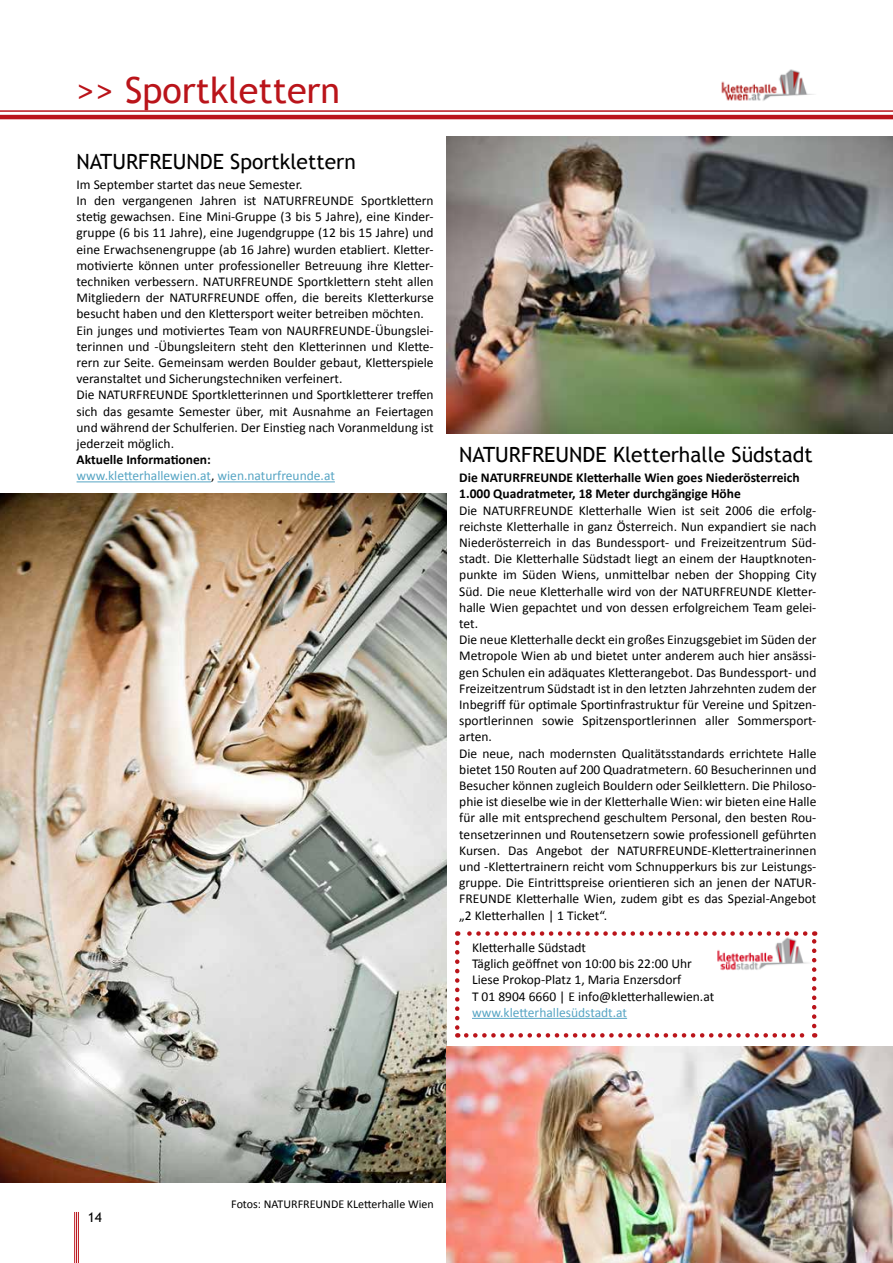
<style>
.page{position:relative;width:893px;height:1263px;background:#fff}
.page>*{position:absolute;margin:0;border:0;box-sizing:border-box;transform-origin:0 0}
.t1{font:36px "Trebuchet MS";color:#ba141a}
.t2{font:21px "Trebuchet MS";color:#000}
.t3{font:13.5px/16.2px "Calibri";color:#000}
.t4{font:13.5px/16.2px "Calibri";color:#57a5c4}
.t5{font:700 13.5px/16.2px "Calibri";color:#000}
.t6{font:13.5px "Trebuchet MS";color:#000}
.t7{font:12px "Calibri";color:#000}
.s1{font-weight:700;color:#000}
.s2{color:#000}
</style>
<div class="page">
<hr style="left:0;top:110px;width:893px;height:2px;background:#ba141a">
<hr style="left:0;top:115px;width:893px;height:4px;background:#ba141a">
<hr style="left:78px;top:1212px;width:1px;height:51px;background:#ba141a">
<hr style="left:76px;top:1212px;width:1px;height:51px;background:#ba141a">
<hr style="left:74px;top:1212px;width:1px;height:51px;background:#ba141a">
<hr style="left:77px;top:481px;width:134px;height:1px;background:#57a5c4">
<hr style="left:218px;top:481px;width:117px;height:1px;background:#57a5c4">
<img style="left:721px;top:69px;width:93px;height:32px">
<img style="left:0;top:493px;width:446px;height:689px">
<hr style="left:472px;top:1018px;width:155px;height:1px;background:#57a5c4">
<img style="left:446px;top:136px;width:447px;height:298px">
<img style="left:446px;top:1046px;width:447px;height:217px">
<img style="left:717px;top:931px;width:91px;height:40px">
<svg style="left:455px;top:943px;width:4px;height:94px"></svg>
<svg style="left:466px;top:1033px;width:349px;height:4px"></svg>
<svg style="left:812px;top:931px;width:4px;height:95px"></svg>
<svg style="left:457px;top:931px;width:348px;height:5px"></svg>
<h1 class="t1" style="left:77px;top:69px;width:265px">&gt;&gt; Sportklettern</h1>
<h2 class="t2" style="left:77px;top:149px;width:281px">NATURFREUNDE Sportklettern</h2>
<p class="t3" style="left:77px;top:176px;width:359px">Im September startet das neue Semester.<br>In den vergangenen Jahren ist NATURFREUNDE Sportklettern stetig gewachsen. Eine Mini-Gruppe (3 bis 5 Jahre), eine Kinder&shy;gruppe (6 bis 11 Jahre), eine Jugendgruppe (12 bis 15 Jahre) und eine Erwachsenengruppe (ab 16 Jahre) wurden etabliert. Kletter&shy;motivierte können unter professioneller Betreuung ihre Kletter&shy;techniken verbessern. NATURFREUNDE Sportklettern steht allen Mitgliedern der NATURFREUNDE offen, die bereits Kletterkurse besucht haben und den Klettersport weiter betreiben möchten.<br>Ein junges und motiviertes Team von NAURFREUNDE-Übungslei&shy;terinnen und -Übungsleitern steht den Kletterinnen und Klette&shy;rern zur Seite. Gemeinsam werden Boulder gebaut, Kletterspiele veranstaltet und Sicherungstechniken verfeinert.<br>Die NATURFREUNDE Sportkletterinnen und Sportkletterer treffen sich das gesamte Semester über, mit Ausnahme an Feiertagen und während der Schulferien. Der Einstieg nach Voranmeldung ist jederzeit möglich.</p>
<p class="t4" style="left:77px;top:452px;width:260px"><span class="s1">Aktuelle Informationen: </span>www.kletterhallewien.at<span class="s2">,</span> wien.naturfreunde.at</p>
<h2 class="t2" style="left:459px;top:442px;width:355px">NATURFREUNDE Kletterhalle Südstadt</h2>
<p class="t5" style="left:459px;top:470px;width:342px">Die NATURFREUNDE Kletterhalle Wien goes Niederösterreich<br>1.000 Quadratmeter, 18 Meter durchgängige Höhe</p>
<p class="t3" style="left:459px;top:502px;width:359px">Die NATURFREUNDE Kletterhalle Wien ist seit 2006 die erfolg&shy;reichste Kletterhalle in ganz Österreich. Nun expandiert sie nach Niederösterreich in das Bundessport- und Freizeitzentrum Süd&shy;stadt. Die Kletterhalle Südstadt liegt an einem der Hauptknoten&shy;punkte im Süden Wiens, unmittelbar neben der Shopping City Süd. Die neue Kletterhalle wird von der NATURFREUNDE Kletter&shy;halle Wien gepachtet und von dessen erfolgreichem Team gelei&shy;tet.<br>Die neue Kletterhalle deckt ein großes Einzugsgebiet im Süden der Metropole Wien ab und bietet unter anderem auch hier ansässi&shy;gen Schulen ein adäquates Kletterangebot. Das Bundessport- und Freizeitzentrum Südstadt ist in den letzten Jahrzehnten zudem der Inbegriff für optimale Sportinfrastruktur für Vereine und Spitzen&shy;sportlerinnen sowie Spitzensportlerinnen aller Sommersport&shy;arten.<br>Die neue, nach modernsten Qualitätsstandards errichtete Halle bietet 150 Routen auf 200 Quadratmetern. 60 Besucherinnen und Besucher können zugleich Bouldern oder Seilklettern. Die Philoso&shy;phie ist dieselbe wie in der Kletterhalle Wien: wir bieten eine Halle für alle mit entsprechend geschultem Personal, den besten Rou&shy;tensetzerinnen und Routensetzern sowie professionell geführten Kursen. Das Angebot der NATURFREUNDE-Klettertrainerinnen und -Klettertrainern reicht vom Schnupperkurs bis zur Leistungs&shy;gruppe. Die Eintrittspreise orientieren sich an jenen der NATUR-FREUNDE Kletterhalle Wien, zudem gibt es das Spezial-Angebot „2 Kletterhallen | 1 Ticket“.</p>
<p class="t3" style="left:472px;top:939px;width:244px">Kletterhalle Südstadt<br>Täglich geöffnet von 10:00 bis 22:00 Uhr Liese Prokop-Platz 1, Maria Enzersdorf<br>T 01 8904 6660 | E info@kletterhallewien.at</p>
<p class="t4" style="left:472px;top:1004px;width:157px">www.kletterhallesüdstadt.at</p>
<p class="t6" style="left:88px;top:1209px;width:16px">14</p>
<p class="t7" style="left:231px;top:1196px;width:204px">Fotos: NATURFREUNDE KLetterhalle Wien</p>
</div>
